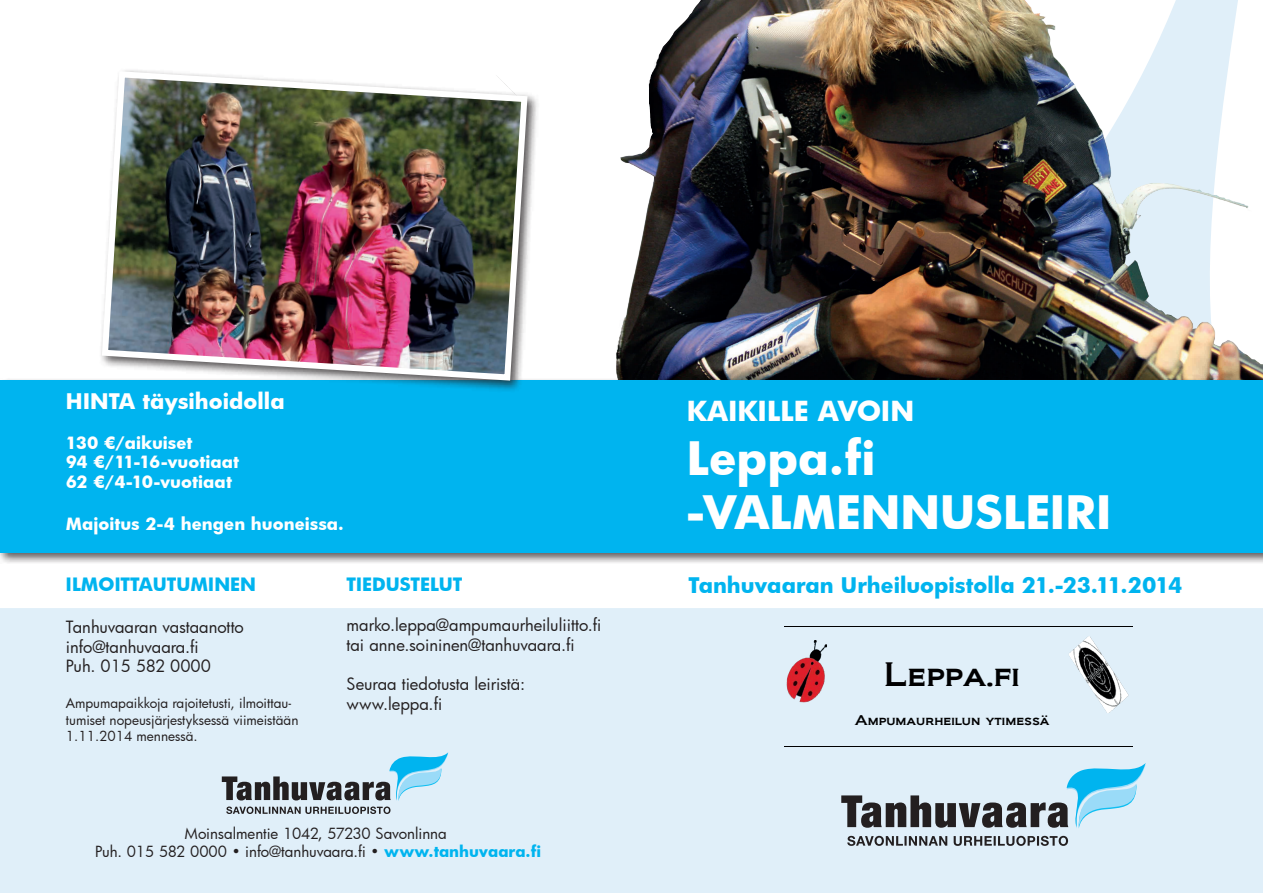
<style>
.page{position:relative;width:1263px;height:893px;background:#fff}
.page>*{position:absolute;margin:0;border:0;box-sizing:border-box;transform-origin:0 0}
.t1{font:700 45px/54px "Futura";color:#fff}
.t2{font:31.5px "Biondi";color:#000001}
.t3{font:700 27px "Futura";color:#fff}
.t4{font:700 21px "Futura";color:#00b4ef}
.t5{font:700 21px "Futura";color:#fff}
.t6{font:700 18px "Futura";color:#00b4ef}
.t7{font:16.5px/19.8px "Futura";color:#231f20}
.t8{font:700 16.5px/19.8px "Futura";color:#fff}
.t9{font:15px/18px "Futura";color:#231f20;text-align:center}
.t10{font:13.5px/16.2px "Futura";color:#231f20}
.t11{font:13.2px "Biondi";color:#000001}
.t12{font:5.4px "Biondi";color:#000001}
.s1{font-weight:700;color:#00b4ef}
</style>
<div class="page">
<div style="left:0;top:608px;width:1263px;height:285px;background:#e0eff9"></div>
<img style="left:616px;top:0;width:647px;height:377px">
<div style="left:0;top:377px;width:1263px;height:188px;background:#231f20;opacity:.75"></div>
<div style="left:0;top:381px;width:1263px;height:172px;background:#00b4ef"></div>
<svg style="left:847px;top:836px;width:221px;height:10px;background:#8b9298"></svg>
<svg style="left:841px;top:763px;width:305px;height:65px;background:#a6c0cd"></svg>
<hr style="left:785px;top:627px;width:348px;height:1px;background:#000001">
<hr style="left:785px;top:746px;width:348px;height:1px;background:#000001">
<img style="left:1068px;top:636px;width:61px;height:77px">
<img style="left:786px;top:640px;width:41px;height:62px">
<svg style="left:222px;top:752px;width:226px;height:62px;background:#abc2ce"></svg>
<div style="left:98px;top:68px;width:442px;height:324px;background:#231f20;opacity:.75"></div>
<img style="left:99px;top:68px;width:432px;height:316px">
<p class="t5" style="left:66px;top:386px;width:220px">HINTA täysihoidolla</p>
<p class="t8" style="left:66px;top:432px;width:175px">130 €/aikuiset<br>94 €/11-16-vuotiaat<br>62 €/4-10-vuotiaat</p>
<p class="t8" style="left:66px;top:513px;width:279px">Majoitus 2-4 hengen huoneissa.</p>
<p class="t6" style="left:66px;top:572px;width:192px">ILMOITTAUTUMINEN</p>
<p class="t7" style="left:66px;top:616px;width:179px">Tanhuvaaran vastaanotto info@tanhuvaara.fi<br>Puh. 015 582 0000</p>
<p class="t10" style="left:66px;top:695px;width:234px">Ampumapaikkoja rajoitetusti, ilmoittau&shy;tumiset nopeusjärjestyksessä viimeistään<br>1.11.2014 mennessä.</p>
<p class="t6" style="left:347px;top:572px;width:117px">TIEDUSTELUT</p>
<p class="t7" style="left:347px;top:615px;width:256px">marko.leppa@ampumaurheiluliitto.fi tai anne.soininen@tanhuvaara.fi</p>
<p class="t7" style="left:347px;top:674px;width:180px">Seuraa tiedotusta leiristä: www.leppa.fi</p>
<p class="t9" style="left:95px;top:824px;width:447px">Moinsalmentie 1042, 57230 Savonlinna<br>Puh. 015 582 0000 • info@tanhuvaara.fi • <span class="s1">www.tanhuvaara.fi</span></p>
<h3 class="t3" style="left:687px;top:392px;width:229px">KAIKILLE AVOIN</h3>
<h1 class="t1" style="left:687px;top:430px;width:426px">Leppa.fi -VALMENNUSLEIRI</h1>
<p class="t4" style="left:688px;top:570px;width:496px">Tanhuvaaran Urheiluopistolla 21.-23.11.2014</p>
<h2 class="t2" style="left:884px;top:655px;width:137px">Leppa.fi</h2>
<p class="t11" style="left:855px;top:712px;width:196px">Ampumaurheilun ytimessä</p>
<p class="t12" style="left:897px;top:713px;width:82px">Ampumaurheilun ytimessä</p>
</div>
